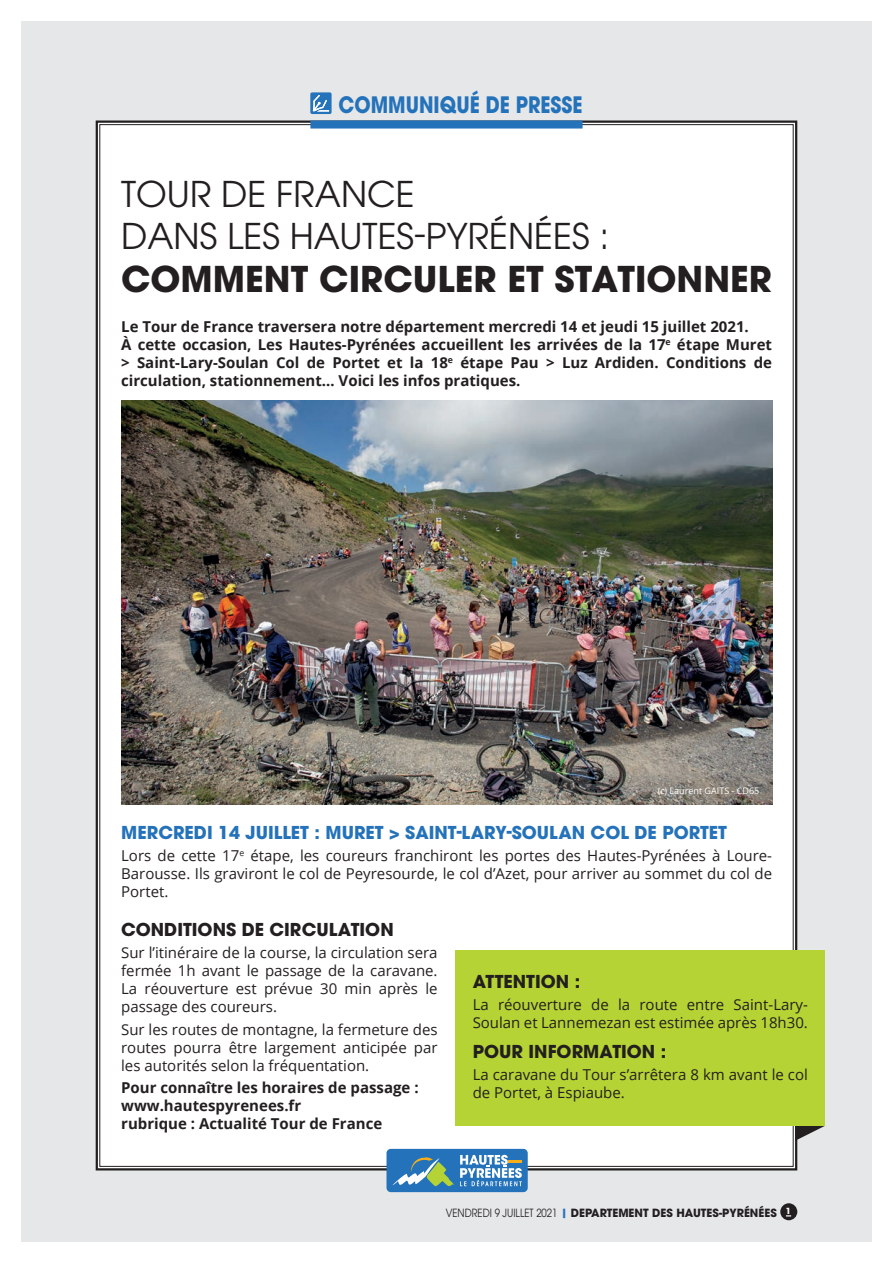
<style>
.page{position:relative;width:893px;height:1263px;background:#fff}
.page>*{position:absolute;margin:0;border:0;box-sizing:border-box;transform-origin:0 0}
.t1{font:35.25px/42.5px "ITC Avant Garde Pro";color:#231f20}
.t2{font:700 35.25px "ITC Avant Garde Pro";color:#231f20}
.t3{font:700 22.5px "ITC Avant Garde Pro";color:#2472ba;scale:.85 1}
.t4{font:700 17.7px "ITC Avant Garde Pro";color:#2472ba}
.t5{font:700 17.7px "ITC Avant Garde Pro";color:#231f20}
.t6{font:15px/18px "Open Sans";color:#231f20;text-align:justify}
.t7{font:700 15px/18px "Open Sans";color:#231f20}
.t8{font:700 11.25px "ITC Avant Garde Pro";color:#231f20}
.t9{font:9px "Open Sans";color:#fff}
.s1{font-weight:400}
.s2{color:#2472ba}
</style>
<div class="page">
<div style="left:21px;top:21px;width:851px;height:1221px;background:#e6e7e9"></div>
<div style="left:95px;top:120px;width:703px;height:1051px;background:#fff"></div>
<div style="left:310px;top:120px;width:273px;height:9px;background:#2472ba"></div>
<div style="left:310px;top:92px;width:22px;height:22px;border:2px solid #2472ba"></div>
<svg style="left:313px;top:95px;width:16px;height:17px"></svg>
<div style="left:780px;top:1203px;width:17px;height:17px;background:#231f20;border-radius:50%"></div>
<div style="left:386px;top:1149px;width:142px;height:43px;background:#2472ba;border-radius:4px"></div>
<svg style="left:460px;top:1155px;width:62px;height:31px"></svg>
<svg style="left:392px;top:1157px;width:62px;height:29px"></svg>
<img style="left:121px;top:400px;width:651px;height:405px">
<svg style="left:795px;top:1126px;width:30px;height:15px"></svg>
<div style="left:456px;top:950px;width:369px;height:176px;background:#b5d334"></div>
<h2 class="t3" style="left:339px;top:89px;width:289px">COMMUNIQUÉ DE PRESSE</h2>
<h1 class="t1" style="left:121px;top:172px;width:490px">TOUR DE FRANCE<br>DANS LES HAUTES-PYRÉNÉES :</h1>
<h1 class="t2" style="left:121px;top:255px;width:652px">COMMENT CIRCULER ET STATIONNER</h1>
<p class="t7" style="left:121px;top:317px;width:652px">Le Tour de France traversera notre département mercredi 14 et jeudi 15 juillet 2021.<br>À cette occasion, Les Hautes-Pyrénées accueillent les arrivées de la 17<sup>e</sup> étape Muret &gt; Saint-Lary-Soulan Col de Portet et la 18<sup>e</sup> étape Pau &gt; Luz Ardiden. Conditions de circulation, stationnement… Voici les infos pratiques.</p>
<p class="t9" style="left:658px;top:785px;width:103px">(c) Laurent GAITS - CD65</p>
<p class="t4" style="left:121px;top:820px;width:607px">MERCREDI 14 JUILLET : MURET &gt; SAINT-LARY-SOULAN COL DE PORTET</p>
<p class="t6" style="left:121px;top:846px;width:652px">Lors de cette 17<sup>e</sup> étape, les coureurs franchiront les portes des Hautes-Pyrénées à Loure-Barousse. Ils graviront le col de Peyresourde, le col d’Azet, pour arriver au sommet du col de Portet.</p>
<p class="t5" style="left:121px;top:918px;width:274px">CONDITIONS DE CIRCULATION</p>
<p class="t6" style="left:121px;top:944px;width:318px">Sur l’itinéraire de la course, la circulation sera fermée 1h avant le passage de la caravane.<br>La réouverture est prévue 30 min après le passage des coureurs.</p>
<p class="t6" style="left:121px;top:1020px;width:318px">Sur les routes de montagne, la fermeture des routes pourra être largement anticipée par les autorités selon la fréquentation.</p>
<p class="t7" style="left:121px;top:1078px;width:299px">Pour connaître les horaires de passage : www.hautespyrenees.fr<br>rubrique : Actualité Tour de France</p>
<p class="t5" style="left:473px;top:969px;width:109px">ATTENTION :</p>
<p class="t6" style="left:473px;top:995px;width:337px">La réouverture de la route entre Saint-Lary-<br>Soulan et Lannemezan est estimée après 18h30.</p>
<p class="t5" style="left:473px;top:1039px;width:195px">POUR INFORMATION :</p>
<p class="t6" style="left:473px;top:1065px;width:337px">La caravane du Tour s’arrêtera 8 km avant le col de Portet, à Espiaube.</p>
<p class="t8" style="left:446px;top:1205px;width:347px"><span class="s1">VENDREDI 9 JUILLET 2021</span> <span class="s2">|</span> DEPARTEMENT DES HAUTES-PYRÉNÉES <sup>1</sup></p>
</div>
